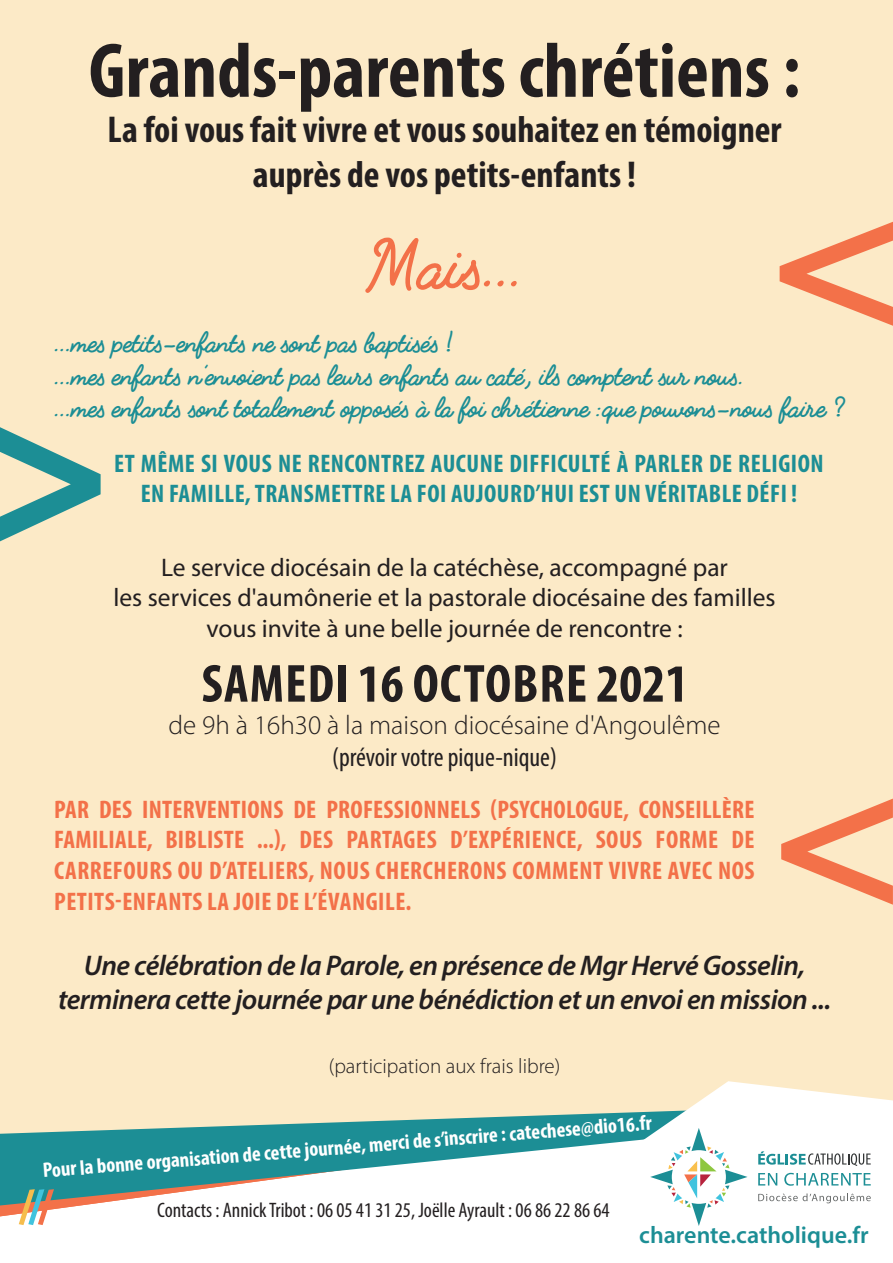
<style>
.page{position:relative;width:893px;height:1263px;background:#fff}
.page>*{position:absolute;margin:0;border:0;box-sizing:border-box;transform-origin:0 0}
.t1{font:700 condensed 78px "Myriad Pro";color:#231f20}
.t2{font:700 64.5px "Fabfelt Script";color:#f37149}
.t3{font:700 condensed 54px "Myriad Pro";letter-spacing:.02em;color:#231f20}
.t4{font:700 condensed 37.5px/45px "Myriad Pro";color:#231f20;text-align:center}
.t5{font:italic 600 28.5px/34.2px "Myriad Pro";letter-spacing:-.02em;color:#231f20;text-align:center}
.t6{font:700 27px/32.4px "Fabfelt Script";color:#1c8e95}
.t7{font:300 27px "Myriad Pro";color:#231f20}
.t8{font:condensed 27px "Myriad Pro";color:#231f20}
.t9{font:700 condensed 25.5px/30.6px "Myriad Pro";letter-spacing:.02em;color:#f37149;text-align:justify}
.t10{font:25.5px/30.6px "Myriad Pro";color:#231f20;text-align:center}
.t11{font:700 condensed 25.5px/30.6px "Myriad Pro";letter-spacing:.02em;color:#1c8e95;text-align:center}
.t12{font:600 24px "Myriad Pro";color:#1c8e95}
.t13{font:700 condensed 21px "Myriad Pro";color:#fff}
.t14{font:condensed 21px "Myriad Pro";color:#231f20}
.t15{font:300 21px "Myriad Pro";color:#231f20}
.s1{font-size:60px}
</style>
<div class="page">
<div style="left:0;top:0;width:893px;height:1146px;background:#fceac7"></div>
<svg style="left:0;top:1118px;width:466px;height:52px;fill:#1c8e95"></svg>
<svg style="left:466px;top:1081px;width:427px;height:123px;fill:#fff"></svg>
<svg style="left:758px;top:1151px;width:113px;height:15px"></svg>
<svg style="left:758px;top:1173px;width:19px;height:12px"></svg>
<svg style="left:784px;top:1173px;width:87px;height:13px"></svg>
<svg style="left:758px;top:1193px;width:113px;height:10px"></svg>
<svg style="left:650px;top:1128px;width:97px;height:98px"></svg>
<svg style="left:0;top:1152px;width:355px;height:73px"></svg>
<svg style="left:0;top:427px;width:101px;height:114px"></svg>
<svg style="left:780px;top:222px;width:113px;height:104px"></svg>
<svg style="left:781px;top:798px;width:112px;height:107px"></svg>
<h1 class="t1" style="left:89px;top:22px;width:713px">Grands-parents chrétiens :</h1>
<h3 class="t4" style="left:108px;top:106px;width:675px">La foi vous fait vivre et vous souhaitez en témoigner auprès de vos petits-enfants !</h3>
<h2 class="t2" style="left:367px;top:222px;width:156px">Mais..<span class="s1">.</span></h2>
<p class="t6" style="left:54px;top:326px;width:792px">...mes petits-enfants ne sont pas baptisés !<br>...mes enfants n’envoient pas leurs enfants au caté, ils comptent sur nous.<br>...mes enfants sont totalement opposés à la foi chrétienne :que pouvons-nous faire ?</p>
<p class="t11" style="left:114px;top:447px;width:711px">ET MÊME SI VOUS NE RENCONTREZ AUCUNE DIFFICULTÉ À PARLER DE RELIGION<br>EN FAMILLE, TRANSMETTRE LA FOI AUJOURD’HUI EST UN VÉRITABLE DÉFI !</p>
<p class="t10" style="left:114px;top:551px;width:664px">Le service diocésain de la catéchèse, accompagné par<br>les services d'aumônerie et la pastorale diocésaine des familles vous invite à une belle journée de rencontre :</p>
<h3 class="t3" style="left:201px;top:650px;width:488px">SAMEDI 16 OCTOBRE 2021</h3>
<p class="t7" style="left:169px;top:710px;width:553px">de 9h à 16h30 à la maison diocésaine d'Angoulême</p>
<p class="t8" style="left:332px;top:741px;width:226px">(prévoir votre pique-nique)</p>
<p class="t9" style="left:54px;top:793px;width:702px">PAR DES INTERVENTIONS DE PROFESSIONNELS (PSYCHOLOGUE, CONSEILLÈRE FAMILIALE, BIBLISTE ...), DES PARTAGES D’EXPÉRIENCE, SOUS FORME DE CARREFOURS OU D’ATELIERS, NOUS CHERCHERONS COMMENT VIVRE AVEC NOS PETITS-ENFANTS LA JOIE DE L’ÉVANGILE.</p>
<p class="t5" style="left:58px;top:948px;width:774px">Une célébration de la Parole, en présence de Mgr Hervé Gosselin, terminera cette journée par une bénédiction et un envoi en mission ...</p>
<p class="t15" style="left:329px;top:1055px;width:233px">(participation aux frais libre)</p>
<p class="t13" style="left:42px;top:1154px;width:612px;rotate:-4deg">Pour la bonne organisation de cette journée, merci de s’inscrire : catechese@dio16.fr</p>
<p class="t14" style="left:157px;top:1198px;width:454px">Contacts : Annick Tribot : 06 05 41 31 25, Joëlle Ayrault : 06 86 22 86 64</p>
<p class="t12" style="left:639px;top:1220px;width:231px">charente.catholique.fr</p>
</div>
